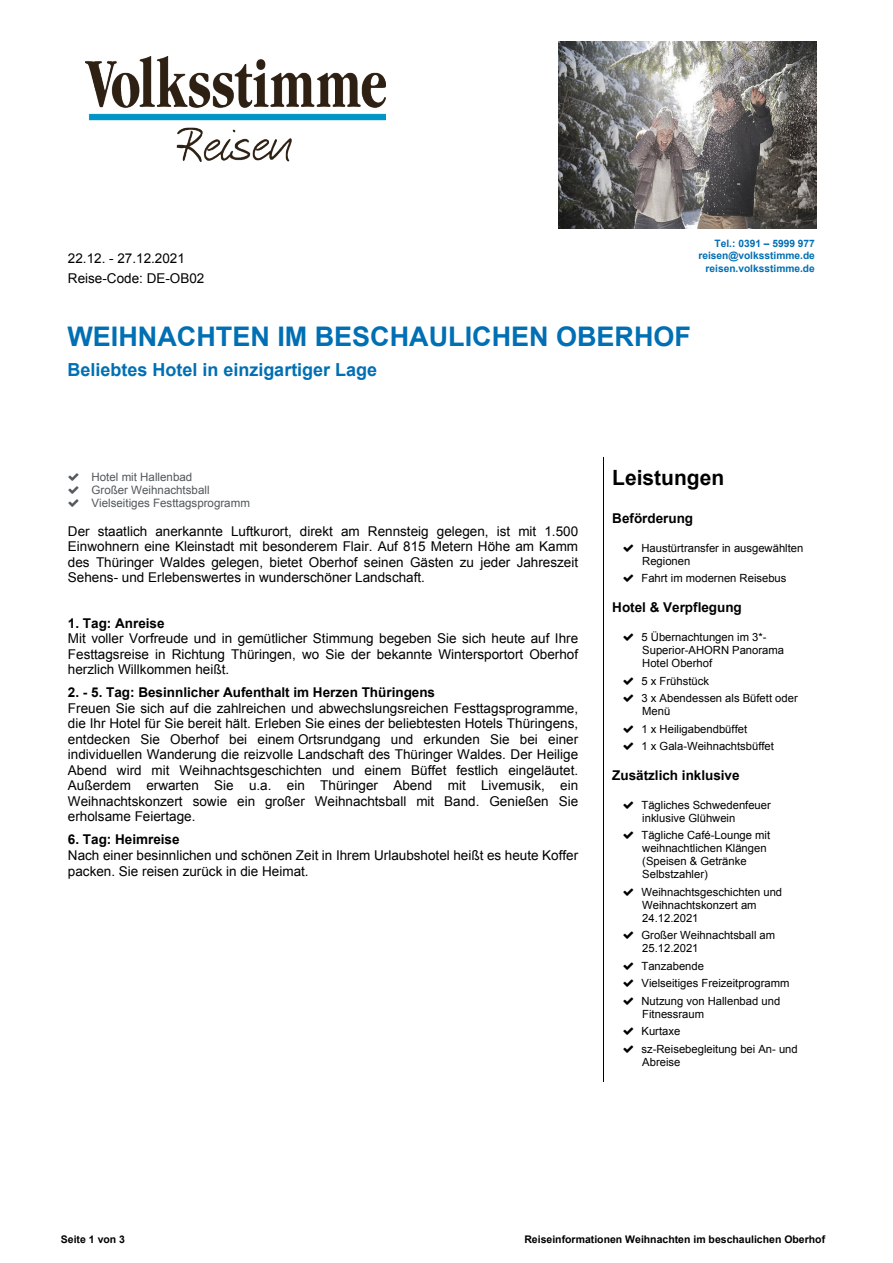
<style>
.page{position:relative;width:893px;height:1263px;background:#fff}
.page>*{position:absolute;margin:0;border:0;box-sizing:border-box;transform-origin:0 0}
.t1{font:700 27px "Arial";color:#006fb3}
.t2{font:700 21px "Arial";color:#000}
.t3{font:700 18px "Arial";color:#006fb3}
.t4{font:13.5px/15.6px "Arial";color:#000;text-align:justify}
.t5{font:700 13.5px "Arial";color:#000}
.t6{font:11.55px/13.4px "Arial";color:#52585c}
.t7{font:11.25px/12.9px "Arial";color:#000}
.t8{font:700 10.5px "Arial";color:#000}
.t9{font:700 10.2px/12.3px "Arial";color:#006fb3;text-align:right}
</style>
<div class="page">
<hr style="left:603px;top:457px;width:1px;height:624px;background:#000">
<img style="left:86px;top:56px;width:300px;height:105px">
<img style="left:558px;top:41px;width:258px;height:188px">
<p class="t4" style="left:68px;top:250px;width:138px;line-height:20px">22.12. - 27.12.2021<br>Reise-Code: DE-OB02</p>
<p class="t9" style="left:698px;top:238px;width:118px">Tel.: 0391 – 5999 977 reisen@volksstimme.de reisen.volksstimme.de</p>
<h1 class="t1" style="left:68px;top:326px;width:625px">WEIHNACHTEN IM BESCHAULICHEN OBERHOF</h1>
<h3 class="t3" style="left:68px;top:363px;width:311px">Beliebtes Hotel in einzigartiger Lage</h3>
<p class="t6" style="left:92px;top:471px;width:160px">Hotel mit Hallenbad<br>Großer Weihnachtsball<br>Vielseitiges Festtagsprogramm</p>
<p class="t4" style="left:68px;top:524px;width:512px">Der staatlich anerkannte Luftkurort, direkt am Rennsteig gelegen, ist mit 1.500<br>Einwohnern eine Kleinstadt mit besonderem Flair. Auf 815 Metern Höhe am Kamm des Thüringer Waldes gelegen, bietet Oberhof seinen Gästen zu jeder Jahreszeit Sehens- und Erlebenswertes in wunderschöner Landschaft.</p>
<p class="t5" style="left:68px;top:618px;width:98px">1. Tag: Anreise</p>
<p class="t4" style="left:68px;top:632px;width:512px">Mit voller Vorfreude und in gemütlicher Stimmung begeben Sie sich heute auf Ihre Festtagsreise in Richtung Thüringen, wo Sie der bekannte Wintersportort Oberhof herzlich Willkommen heißt.</p>
<p class="t5" style="left:68px;top:687px;width:369px">2. - 5. Tag: Besinnlicher Aufenthalt im Herzen Thüringens</p>
<p class="t4" style="left:68px;top:701px;width:512px">Freuen Sie sich auf die zahlreichen und abwechslungsreichen Festtagsprogramme, die Ihr Hotel für Sie bereit hält. Erleben Sie eines der beliebtesten Hotels Thüringens, entdecken Sie Oberhof bei einem Ortsrundgang und erkunden Sie bei einer individuellen Wanderung die reizvolle Landschaft des Thüringer Waldes. Der Heilige Abend wird mit Weihnachtsgeschichten und einem Büffet festlich eingeläutet.<br>Außerdem erwarten Sie u.a. ein Thüringer Abend mit Livemusik, ein Weihnachtskonzert sowie ein großer Weihnachtsball mit Band. Genießen Sie erholsame Feiertage.</p>
<p class="t5" style="left:68px;top:835px;width:113px">6. Tag: Heimreise</p>
<p class="t4" style="left:68px;top:849px;width:512px">Nach einer besinnlichen und schönen Zeit in Ihrem Urlaubshotel heißt es heute Koffer packen. Sie reisen zurück in die Heimat.</p>
<h2 class="t2" style="left:612px;top:469px;width:113px">Leistungen</h2>
<p class="t5" style="left:612px;top:513px;width:82px">Beförderung</p>
<p class="t7" style="left:641px;top:542px;width:163px">Haustürtransfer in ausgewählten<br>Regionen</p>
<p class="t7" style="left:641px;top:573px;width:146px">Fahrt im modernen Reisebus</p>
<p class="t5" style="left:612px;top:602px;width:131px">Hotel &amp; Verpflegung</p>
<p class="t7" style="left:641px;top:632px;width:144px">5 Übernachtungen im 3*-<br>Superior-AHORN Panorama<br>Hotel Oberhof</p>
<p class="t7" style="left:641px;top:673px;width:158px;line-height:17.5px">5 x Frühstück<br>3 x Abendessen als Büfett oder</p>
<p class="t7" style="left:641px;top:703px;width:134px;line-height:17.5px">Menü<br>1 x Heiligabendbüffet<br>1 x Gala-Weihnachtsbüffet</p>
<p class="t5" style="left:612px;top:770px;width:129px">Zusätzlich inklusive</p>
<p class="t7" style="left:641px;top:799px;width:131px">Tägliches Schwedenfeuer inklusive Glühwein</p>
<p class="t7" style="left:641px;top:830px;width:130px">Tägliche Café-Lounge mit weihnachtlichen Klängen (Speisen &amp; Getränke<br>Selbstzahler)</p>
<p class="t7" style="left:641px;top:886px;width:142px">Weihnachtsgeschichten und<br>Weihnachtskonzert am<br>24.12.2021</p>
<p class="t7" style="left:641px;top:930px;width:135px">Großer Weihnachtsball am<br>25.12.2021</p>
<p class="t7" style="left:641px;top:958px;width:150px;line-height:17.5px">Tanzabende<br>Vielseitiges Freizeitprogramm<br>Nutzung von Hallenbad und</p>
<p class="t7" style="left:641px;top:1006px;width:158px;line-height:17.5px">Fitnessraum<br>Kurtaxe<br>sz-Reisebegleitung bei An- und</p>
<p class="t7" style="left:642px;top:1056px;width:40px">Abreise</p>
<p class="t8" style="left:61px;top:1235px;width:66px">Seite 1 von 3</p>
<p class="t8" style="left:524px;top:1235px;width:302px">Reiseinformationen Weihnachten im beschaulichen Oberhof</p>
</div>
